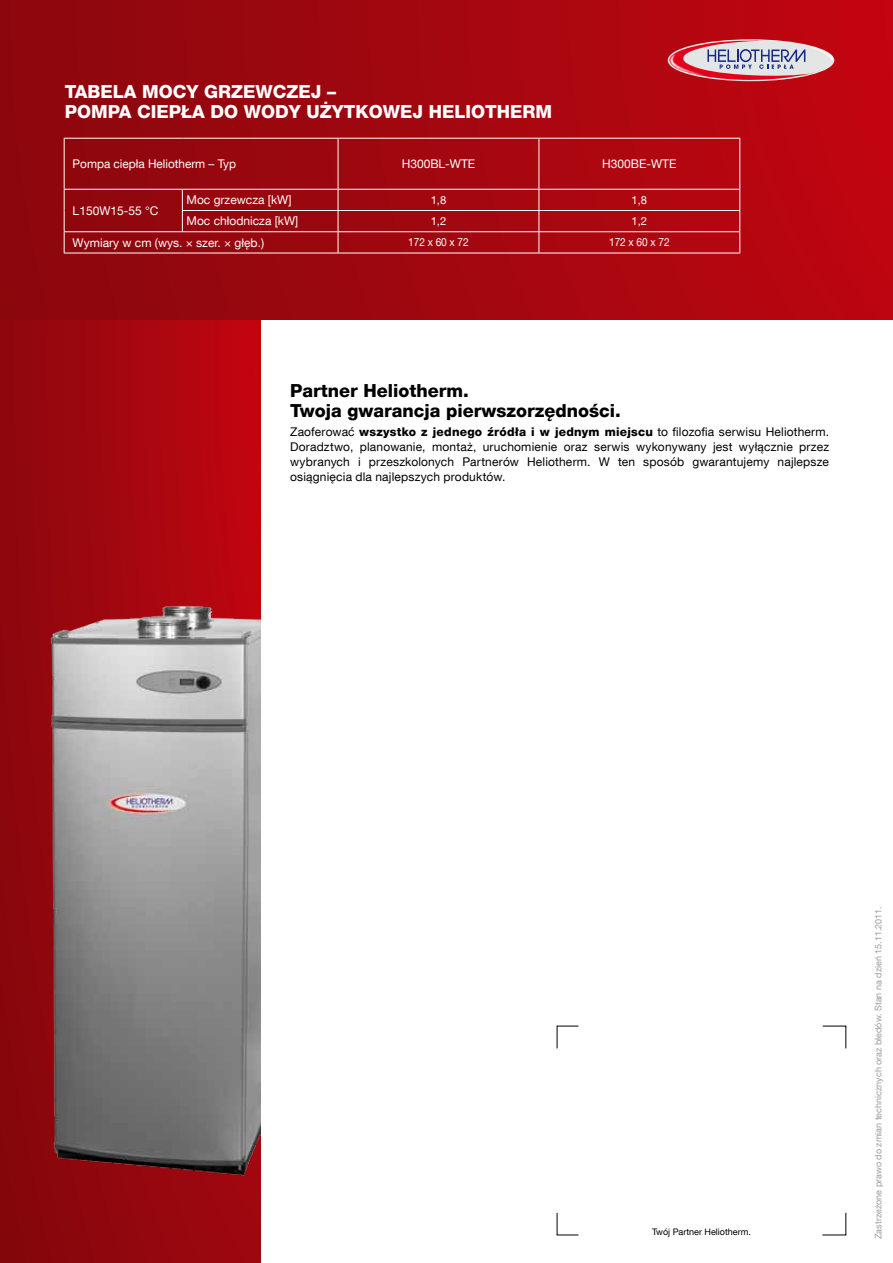
<style>
.page{position:relative;width:893px;height:1263px;background:#fff}
.page>*{position:absolute;margin:0;border:0;box-sizing:border-box;transform-origin:0 0}
.t1{font:800 18px/20.2px "Helvetica Neue LT Com";color:#fff}
.t2{font:800 18px/20.2px "Helvetica Neue LT Com";color:#000}
.t3{font:12px/15px "Helvetica Neue LT Com";letter-spacing:.015em;color:#000;text-align:justify}
.t4{font:12px "Helvetica Neue LT Com";color:#fff}
.t5{font:11.25px "Helvetica Neue LT Com";letter-spacing:-.005em;color:#fff;scale:.9 1}
.t6{font:11.25px "Helvetica Neue LT Com";letter-spacing:-.005em;color:#fff}
.t7{font:9px "Helvetica Neue LT Com";color:#9c9c9d}
.t8{font:9px "Helvetica Neue LT Com";color:#000}
.s1{font-weight:800}
</style>
<div class="page">
<svg style="left:0;top:320px;width:260px;height:943px;background:#a2060e"></svg>
<div style="left:0;top:0;width:893px;height:320px;background:linear-gradient(to right,#8a090f,#c00712)"></div>
<hr style="left:64px;top:138px;width:118px;height:1px;background:#fff">
<hr style="left:64px;top:139px;width:1px;height:50px;background:#fff">
<hr style="left:182px;top:138px;width:156px;height:1px;background:#fff">
<hr style="left:338px;top:138px;width:201px;height:1px;background:#fff">
<hr style="left:338px;top:139px;width:1px;height:50px;background:#fff">
<hr style="left:539px;top:138px;width:201px;height:1px;background:#fff">
<hr style="left:539px;top:139px;width:1px;height:50px;background:#fff">
<hr style="left:739px;top:139px;width:1px;height:50px;background:#fff">
<hr style="left:64px;top:189px;width:118px;height:1px;background:#fff">
<hr style="left:182px;top:189px;width:156px;height:1px;background:#fff">
<hr style="left:338px;top:189px;width:201px;height:1px;background:#fff">
<hr style="left:539px;top:189px;width:201px;height:1px;background:#fff">
<hr style="left:182px;top:210px;width:156px;height:1px;background:#fff">
<svg style="left:182px;top:190px;width:1px;height:41px"></svg>
<hr style="left:338px;top:210px;width:201px;height:1px;background:#fff">
<hr style="left:539px;top:210px;width:201px;height:1px;background:#fff">
<hr style="left:64px;top:231px;width:118px;height:1px;background:#fff">
<svg style="left:64px;top:190px;width:1px;height:63px"></svg>
<hr style="left:182px;top:231px;width:156px;height:1px;background:#fff">
<hr style="left:338px;top:231px;width:201px;height:1px;background:#fff">
<svg style="left:338px;top:190px;width:1px;height:63px"></svg>
<hr style="left:539px;top:231px;width:201px;height:1px;background:#fff">
<svg style="left:539px;top:190px;width:1px;height:63px"></svg>
<svg style="left:739px;top:190px;width:1px;height:63px"></svg>
<hr style="left:64px;top:253px;width:118px;height:1px;background:#fff">
<hr style="left:182px;top:253px;width:156px;height:1px;background:#fff">
<hr style="left:338px;top:253px;width:201px;height:1px;background:#fff">
<hr style="left:539px;top:253px;width:201px;height:1px;background:#fff">
<svg style="left:556px;top:1025px;width:291px;height:211px"></svg>
<img style="left:0;top:544px;width:260px;height:669px">
<img style="left:794px;top:36px;width:48px;height:35px">
<img style="left:662px;top:44px;width:51px;height:40px">
<svg style="left:669px;top:40px;width:147px;height:41px;background:#c9919d"></svg>
<h1 class="t1" style="left:65px;top:81px;width:413px">TABELA MOCY GRZEWCZEJ –<br>POMPA CIEPŁA DO WODY UŻYTKOWEJ Heliothe</h1>
<h1 class="t1" style="left:523px;top:102px;width:29px">rm</h1>
<p class="t4" style="left:73px;top:156px;width:165px">Pompa ciepła Heliotherm – Typ</p>
<p class="t4" style="left:402px;top:156px;width:75px">H300BL-WTE</p>
<p class="t4" style="left:602px;top:156px;width:76px">H300BE-WTE</p>
<p class="t4" style="left:73px;top:203px;width:87px">L150W15-55 °C</p>
<p class="t4" style="left:187px;top:192px;width:106px">Moc grzewcza [kW]</p>
<p class="t6" style="left:431px;top:193px;width:17px">1,8</p>
<p class="t6" style="left:632px;top:193px;width:17px">1,8</p>
<p class="t4" style="left:187px;top:214px;width:113px">Moc chłodnicza [kW]</p>
<p class="t6" style="left:431px;top:214px;width:17px">1,2</p>
<p class="t6" style="left:632px;top:214px;width:17px">1,2</p>
<p class="t4" style="left:73px;top:235px;width:193px">Wymiary w cm (wys. × szer. × głęb.)</p>
<p class="t5" style="left:408px;top:235px;width:69px">172 x 60 x 72</p>
<p class="t5" style="left:609px;top:235px;width:69px">172 x 60 x 72</p>
<h1 class="t2" style="left:290px;top:380px;width:332px">Partner Heliotherm.<br>Twoja gwarancja pierwszorzędności.</h1>
<p class="t3" style="left:290px;top:424px;width:541px">Zaoferować <span class="s1">wszystko z jednego źródła i w jednym miejscu</span> to filozofia serwisu Heliotherm.<br>Doradztwo, planowanie, montaż, uruchomienie oraz serwis wykonywany jest wyłącznie przez wybranych i przeszkolonych Partnerów Heliotherm. W ten sposób gwarantujemy najlepsze osiągnięcia dla najlepszych produktów.</p>
<p class="t8" style="left:652px;top:1226px;width:100px">Twój Partner Heliotherm.</p>
<p class="t7" style="left:873px;top:1239px;width:334px;rotate:-90deg">Zastrzeżone prawo do zmian technicznych oraz błedów. Stan na dzień 15.11.2011.</p>
</div>
